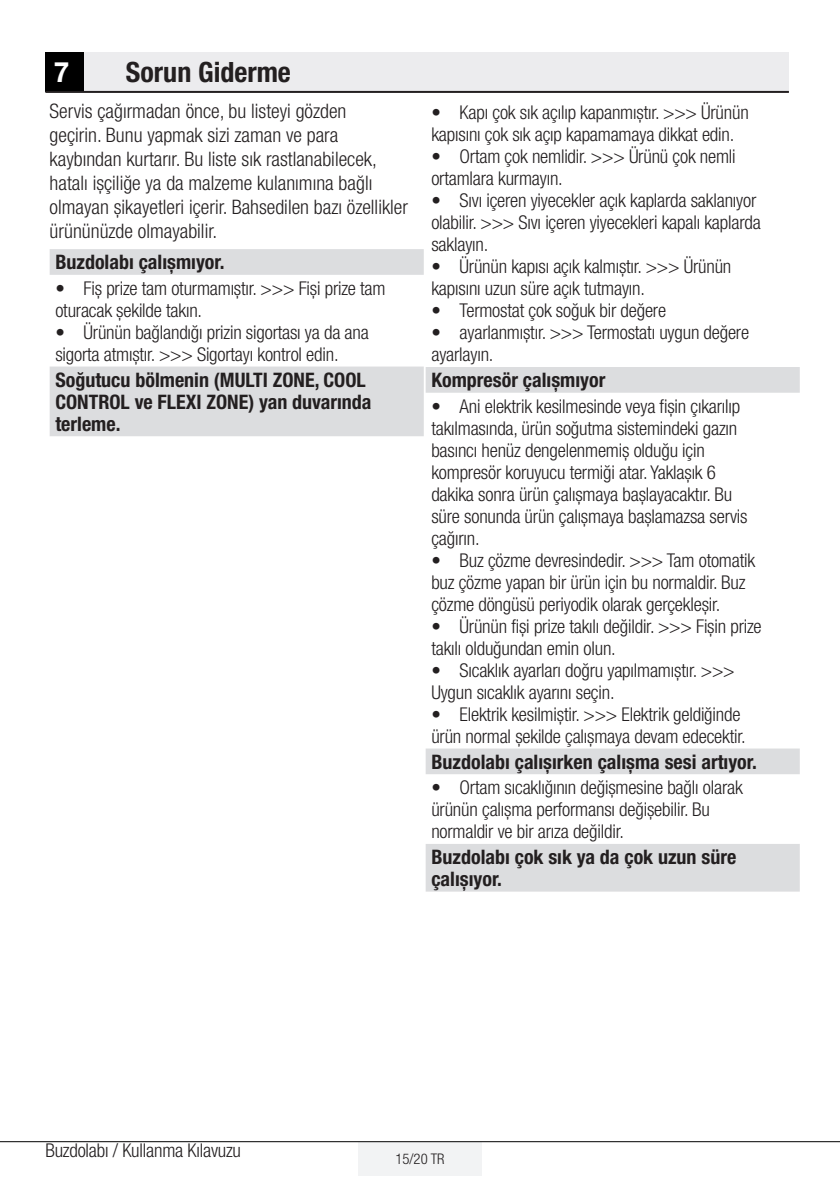
<style>
.page{position:relative;width:840px;height:1191px;background:#fff}
.page>*{position:absolute;margin:0;border:0;box-sizing:border-box;transform-origin:0 0}
.t1{font:700 condensed 28px "Helvetica Neue LT Pro";color:#231f20}
.t2{font:700 28px "Helvetica Neue LT Pro";color:#fff}
.t3{font:300 condensed 20px/24px "Helvetica Neue LT Pro";color:#231f20}
.t4{font:700 condensed 20px/22px "Helvetica Neue LT Pro";color:#231f20}
.t5{font:300 condensed 19px/22px "Helvetica Neue LT Pro";letter-spacing:-.01em;color:#231f20}
.t6{font:300 condensed 14.6px "Helvetica Neue LT Pro";color:#231f20}
</style>
<div class="page">
<div style="left:358px;top:1142px;width:123px;height:33px;background:#f2f3f4"></div>
<hr style="left:0;top:1141px;width:839px;height:1px;background:#000">
<div style="left:45px;top:52px;width:40px;height:40px;background:#000"></div>
<div style="left:85px;top:52px;width:703px;height:40px;background:#ececee"></div>
<hr style="left:45px;top:91px;width:743px;height:2px;background:#231f20">
<svg style="left:50px;top:249px;width:373px;height:187px;fill:#e0e1e3"></svg>
<svg style="left:425px;top:367px;width:374px;height:524px"></svg>
<h1 class="t2" style="left:54px;top:54px;width:17px">7</h1>
<h1 class="t1" style="left:126px;top:55px;width:166px">Sorun Giderme</h1>
<p class="t3" style="left:50px;top:99px;width:359px">Servis çağırmadan önce, bu listeyi gözden<br>geçirin. Bunu yapmak sizi zaman ve para kaybından kurtarır. Bu liste sık rastlanabilecek, hatalı ișçiliğe ya da malzeme kulanımına bağlı olmayan șikayetleri içerir. Bahsedilen bazı özellikler ürününüzde olmayabilir.</p>
<p class="t4" style="left:55px;top:251px;width:171px">Buzdolabı çalıșmıyor.</p>
<p class="t5" style="left:55px;top:277px;width:331px">• Fiș prize tam oturmamıștır. &gt;&gt;&gt; Fiși prize tam oturacak șekilde takın.</p>
<p class="t5" style="left:55px;top:321px;width:315px">• Ürünün bağlandığı prizin sigortası ya da ana sigorta atmıștır. &gt;&gt;&gt; Sigortayı kontrol edin.</p>
<p class="t4" style="left:55px;top:368px;width:317px">Soğutucu bölmenin (MULTI ZONE, COOL<br>CONTROL ve FLEXI ZONE) yan duvarında terleme.</p>
<p class="t5" style="left:431px;top:101px;width:319px">• Kapı çok sık açılıp kapanmıștır. &gt;&gt;&gt; Ürünün kapısını çok sık açıp kapamamaya dikkat edin.</p>
<p class="t5" style="left:431px;top:145px;width:306px">• Ortam çok nemlidir. &gt;&gt;&gt; Ürünü çok nemli ortamlara kurmayın.</p>
<p class="t5" style="left:431px;top:189px;width:331px">• Sıvı içeren yiyecekler açık kaplarda saklanıyor olabilir. &gt;&gt;&gt; Sıvı içeren yiyecekleri kapalı kaplarda saklayın.</p>
<p class="t5" style="left:431px;top:255px;width:301px">• Ürünün kapısı açık kalmıștır. &gt;&gt;&gt; Ürünün kapısını uzun süre açık tutmayın.</p>
<p class="t5" style="left:431px;top:299px;width:236px">• Termostat çok soğuk bir değere</p>
<p class="t5" style="left:431px;top:321px;width:319px">• ayarlanmıștır. &gt;&gt;&gt; Termostatı uygun değere ayarlayın.</p>
<p class="t4" style="left:431px;top:369px;width:175px">Kompresör çalıșmıyor</p>
<p class="t5" style="left:431px;top:395px;width:317px">• Ani elektrik kesilmesinde veya fișin çıkarılıp takılmasında, ürün soğutma sistemindeki gazın basıncı henüz dengelenmemiș olduğu için kompresör koruyucu termiği atar. Yaklașık 6 dakika sonra ürün çalıșmaya bașlayacaktır. Bu süre sonunda ürün çalıșmaya bașlamazsa servis çağırın.</p>
<p class="t5" style="left:431px;top:549px;width:325px">• Buz çözme devresindedir. &gt;&gt;&gt; Tam otomatik buz çözme yapan bir ürün için bu normaldir. Buz çözme döngüsü periyodik olarak gerçekleșir.</p>
<p class="t5" style="left:431px;top:615px;width:331px">• Ürünün fiși prize takılı değildir. &gt;&gt;&gt; Fișin prize takılı olduğundan emin olun.</p>
<p class="t5" style="left:431px;top:659px;width:304px">• Sıcaklık ayarları doğru yapılmamıștır. &gt;&gt;&gt;<br>Uygun sıcaklık ayarını seçin.</p>
<p class="t5" style="left:431px;top:703px;width:315px">• Elektrik kesilmiștir. &gt;&gt;&gt; Elektrik geldiğinde ürün normal șekilde çalıșmaya devam edecektir.</p>
<p class="t4" style="left:431px;top:750px;width:327px">Buzdolabı çalıșırken çalıșma sesi artıyor.</p>
<p class="t5" style="left:431px;top:776px;width:313px">• Ortam sıcaklığının değișmesine bağlı olarak ürünün çalıșma performansı değișebilir. Bu normaldir ve bir arıza değildir.</p>
<p class="t4" style="left:431px;top:845px;width:306px">Buzdolabı çok sık ya da çok uzun süre çalıșıyor.</p>
<p class="t5" style="left:45px;top:1139px;width:197px">Buzdolabı / Kullanma Kılavuzu</p>
<p class="t6" style="left:395px;top:1150px;width:51px">15/20 TR</p>
</div>
